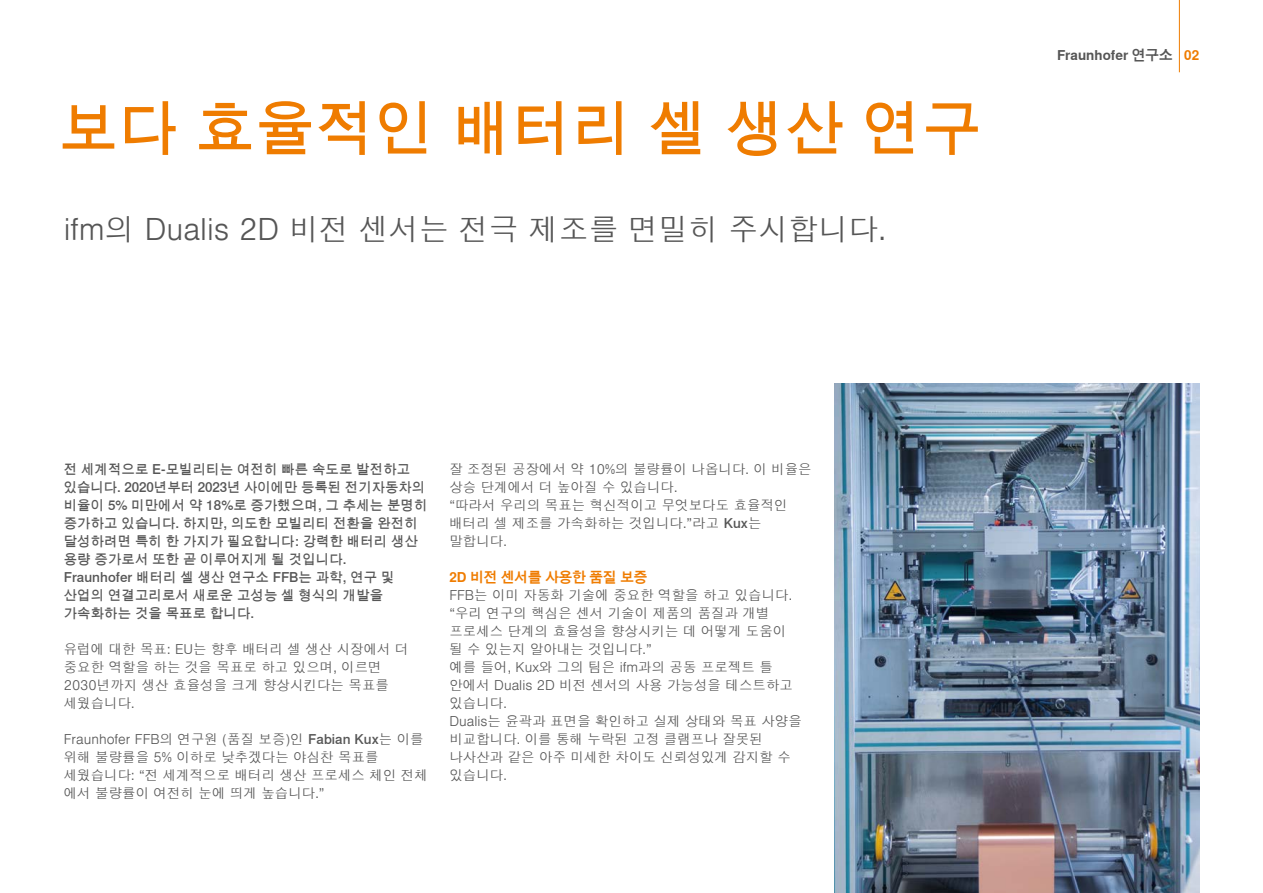
<style>
.page{position:relative;width:1263px;height:893px;background:#fff}
.page>*{position:absolute;margin:0;border:0;box-sizing:border-box;transform-origin:0 0}
.Headline{font:500 60px "Nimbus Sans Global";color:#ef7c00}
.Subheadline_Innenseiten_20pt{font:300 30px "Nimbus Sans Global";color:#565656}
.Fließtext_9pt_verschachtelt{font:300 13.5px/18px "Nimbus Sans Global";color:#565656}
.Einleitung_9pt{font:500 13.5px/18px "Nimbus Sans Global";color:#565656}
.t1{font:700 13.5px "Nimbus Sans Global";color:#565656}
.Fließtext_9pt_headline_orange{font:700 13.5px "Nimbus Sans Global";color:#ef7c00}
.s1{color:#ef7c00}
.s2{font-weight:500}
</style>
<div class="page">
<img style="left:835px;top:384px;width:364px;height:509px">
<hr style="left:1179px;top:0;width:1px;height:72px;background:#ef7c00">
<p class="Headline" style="left:58px;top:94px;width:925px">보다 효율적인 배터리 셀 생산 연구</p>
<p class="Subheadline_Innenseiten_20pt" style="left:64px;top:212px;width:824px">ifm의 Dualis 2D 비전 센서는 전극 제조를 면밀히 주시합니다.</p>
<p class="t1" style="left:1057px;top:47px;width:144px">Fraunhofer 연구소 <span class="s1">02</span></p>
<p class="Einleitung_9pt" style="left:64px;top:460px;width:365px">전 세계적으로 E-모빌리티는 여전히 빠른 속도로 발전하고 있습니다. 2020년부터 2023년 사이에만 등록된 전기자동차의 비율이 5% 미만에서 약 18%로 증가했으며, 그 추세는 분명히 증가하고 있습니다. 하지만, 의도한 모빌리티 전환을 완전히 달성하려면 특히 한 가지가 필요합니다: 강력한 배터리 생산 용량 증가로서 또한 곧 이루어지게 될 것입니다.</p>
<p class="Einleitung_9pt" style="left:64px;top:568px;width:332px">Fraunhofer 배터리 셀 생산 연구소 FFB는 과학, 연구 및 산업의 연결고리로서 새로운 고성능 셀 형식의 개발을 가속화하는 것을 목표로 합니다.</p>
<p class="Fließtext_9pt_verschachtelt" style="left:64px;top:640px;width:346px">유럽에 대한 목표: EU는 향후 배터리 셀 생산 시장에서 더 중요한 역할을 하는 것을 목표로 하고 있으며, 이르면<br>2030년까지 생산 효율성을 크게 향상시킨다는 목표를 세웠습니다.</p>
<p class="Fließtext_9pt_verschachtelt" style="left:64px;top:730px;width:366px">Fraunhofer FFB의 연구원 (품질 보증)인 <span class="s2">Fabian Kux</span>는 이를 위해 불량률을 5% 이하로 낮추겠다는 야심찬 목표를 세웠습니다: “전 세계적으로 배터리 생산 프로세스 체인 전체 에서 불량률이 여전히 눈에 띄게 높습니다.”</p>
<p class="Fließtext_9pt_verschachtelt" style="left:449px;top:460px;width:364px">잘 조정된 공장에서 약 10%의 불량률이 나옵니다. 이 비율은 상승 단계에서 더 높아질 수 있습니다.<br>“따라서 우리의 목표는 혁신적이고 무엇보다도 효율적인 배터리 셀 제조를 가속화하는 것입니다.”라고 <span class="s2">Kux</span>는 말합니다.</p>
<p class="Fließtext_9pt_headline_orange" style="left:449px;top:569px;width:200px">2D 비전 센서를 사용한 품질 보증</p>
<p class="Fließtext_9pt_verschachtelt" style="left:449px;top:586px;width:345px">FFB는 이미 자동화 기술에 중요한 역할을 하고 있습니다. “우리 연구의 핵심은 센서 기술이 제품의 품질과 개별 프로세스 단계의 효율성을 향상시키는 데 어떻게 도움이 될 수 있는지 알아내는 것입니다.”<br>예를 들어, Kux와 그의 팀은 ifm과의 공동 프로젝트 틀 안에서 Dualis 2D 비전 센서의 사용 가능성을 테스트하고 있습니다.</p>
<p class="Fließtext_9pt_verschachtelt" style="left:449px;top:712px;width:354px">Dualis는 윤곽과 표면을 확인하고 실제 상태와 목표 사양을 비교합니다. 이를 통해 누락된 고정 클램프나 잘못된 나사산과 같은 아주 미세한 차이도 신뢰성있게 감지할 수 있습니다.</p>
</div>
